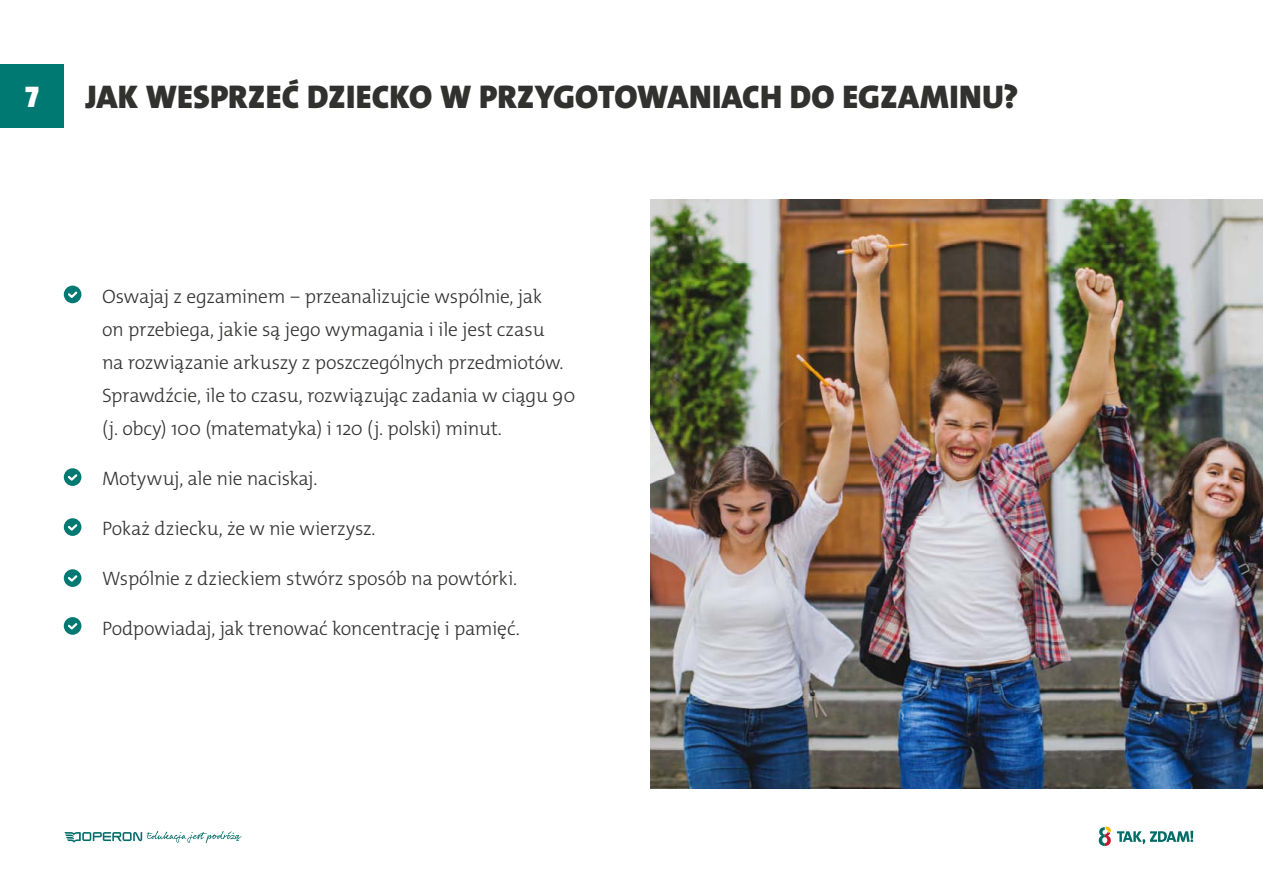
<style>
.page{position:relative;width:1263px;height:893px;background:#fff}
.page>*{position:absolute;margin:0;border:0;box-sizing:border-box;transform-origin:0 0}
.t1{font:900 33px "The Mix Os F";letter-spacing:.005em;color:#313130}
.t2{font:900 30px "The Mix Os F";color:#fff}
.t3{font:300 19.5px/33px "The Mix Os F";letter-spacing:-.015em;color:#313130}
</style>
<div class="page">
<svg style="left:65px;top:831px;width:177px;height:12px"></svg>
<svg style="left:1117px;top:831px;width:76px;height:13px"></svg>
<svg style="left:1099px;top:826px;width:12px;height:20px"></svg>
<div style="left:0;top:64px;width:64px;height:64px;background:#007972"></div>
<div style="left:64px;top:286px;width:17px;height:17px;background:#007972;border-radius:50%"></div>
<svg style="left:68px;top:291px;width:10px;height:7px"></svg>
<div style="left:64px;top:468px;width:17px;height:18px;background:#007972;border-radius:50%"></div>
<svg style="left:68px;top:474px;width:10px;height:7px"></svg>
<div style="left:64px;top:518px;width:17px;height:18px;background:#007972;border-radius:50%"></div>
<svg style="left:68px;top:524px;width:10px;height:7px"></svg>
<div style="left:64px;top:569px;width:17px;height:18px;background:#007972;border-radius:50%"></div>
<svg style="left:68px;top:575px;width:10px;height:7px"></svg>
<div style="left:64px;top:617px;width:17px;height:18px;background:#007972;border-radius:50%"></div>
<svg style="left:68px;top:623px;width:10px;height:7px"></svg>
<img style="left:651px;top:200px;width:612px;height:588px">
<h2 class="t2" style="left:25px;top:77px;width:15px">7</h2>
<h1 class="t1" style="left:85px;top:76px;width:934px">JAK WESPRZEĆ DZIECKO W PRZYGOTOWANIACH DO EGZAMINU?</h1>
<p class="t3" style="left:102px;top:280px;width:475px">Oswajaj z egzaminem ‒ przeanalizujcie wspólnie, jak<br>on przebiega, jakie są jego wymagania i ile jest czasu<br>na rozwiązanie arkuszy z poszczególnych przedmiotów.<br>Sprawdźcie, ile to czasu, rozwiązując zadania w ciągu 90 (j. obcy) 100 (matematyka) i 120 (j. polski) minut.</p>
<p class="t3" style="left:102px;top:462px;width:217px">Motywuj, ale nie naciskaj.</p>
<p class="t3" style="left:102px;top:512px;width:275px">Pokaż dziecku, że w nie wierzysz.</p>
<p class="t3" style="left:102px;top:562px;width:417px">Wspólnie z dzieckiem stwórz sposób na powtórki.</p>
<p class="t3" style="left:102px;top:612px;width:419px">Podpowiadaj, jak trenować koncentrację i pamięć.</p>
</div>
